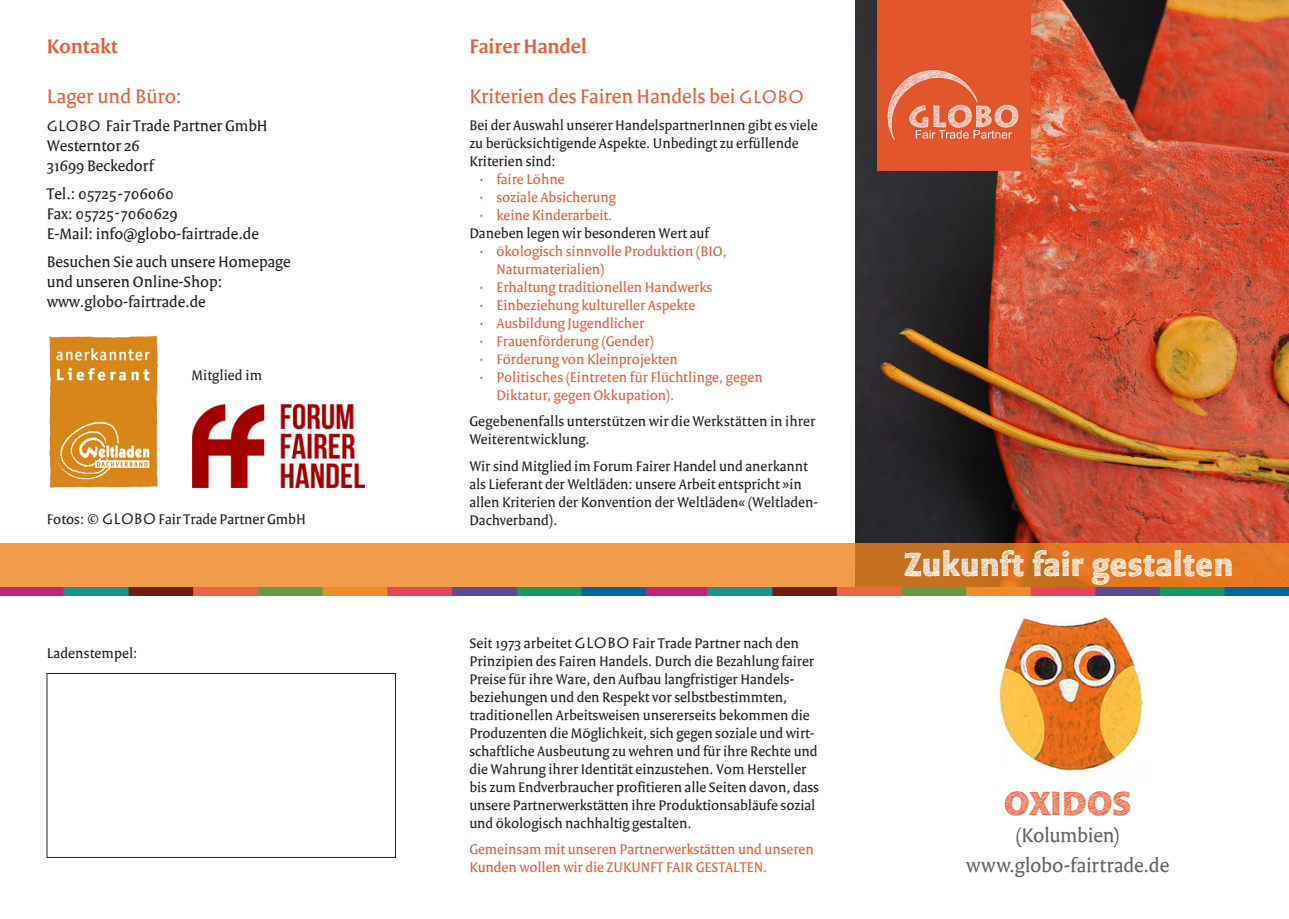
<style>
.page{position:relative;width:1289px;height:919px;background:#fff}
.page>*{position:absolute;margin:0;border:0;box-sizing:border-box;transform-origin:0 0}
.Grundtext_mit_Einzug{font:36px "Globo Sketch";letter-spacing:-.005em;color:#fff;scale:.96 1}
.Grundtext_mit_Einzug-2{font:36px "Globo Sketch";color:#e65e37}
.t1{font:21px "Versa";color:#e65e37}
.Grundtext_mit_Einzug-3{font:21px "Versa";letter-spacing:-.005em;color:#636366}
.t2{font:600 21px "Versa";letter-spacing:-.005em;color:#e65e37}
.t3{font:16.5px "Versa";color:#231f20}
.t4{font:15px/18px "Versa";color:#231f20}
.t5{font:15px/18px "Versa";color:#e65e37}
.s1{font-family:"Lithos Pro";font-size:15px}
.s2{font-family:"Lithos Pro"}
.s3{font-family:"Lithos Pro";font-size:18px}
</style>
<div class="page">
<div style="left:47px;top:673px;width:348px;height:184px;border:1px solid #231f20"></div>
<img style="left:855px;top:0;width:433px;height:543px">
<img style="left:877px;top:0;width:153px;height:170px">
<img style="left:49px;top:335px;width:109px;height:153px">
<img style="left:192px;top:404px;width:173px;height:84px">
<svg style="left:0;top:543px;width:1288px;height:44px;background:#e78e3c"></svg>
<img style="left:997px;top:614px;width:147px;height:157px">
<img style="left:645px;top:587px;width:643px;height:8px">
<img style="left:0;top:587px;width:645px;height:8px">
<p class="t2" style="left:47px;top:35px;width:72px">Kontakt</p>
<p class="t2" style="left:469px;top:35px;width:119px">Fairer Handel</p>
<p class="t1" style="left:47px;top:85px;width:136px">Lager und Büro:</p>
<p class="t3" style="left:47px;top:117px;width:222px"><span class="s1">GLOBO</span> Fair Trade Partner GmbH</p>
<p class="t3" style="left:47px;top:137px;width:94px">Westerntor 26</p>
<p class="t3" style="left:47px;top:157px;width:108px">31699 Beckedorf</p>
<p class="t3" style="left:47px;top:185px;width:128px">Tel.: 05725-706060</p>
<p class="t3" style="left:47px;top:205px;width:132px">Fax: 05725-7060629</p>
<p class="t3" style="left:47px;top:225px;width:213px">E-Mail: info@globo-fairtrade.de</p>
<p class="t3" style="left:47px;top:253px;width:245px">Besuchen Sie auch unsere Homepage</p>
<p class="t3" style="left:47px;top:273px;width:177px">und unseren Online-Shop:</p>
<p class="t3" style="left:47px;top:293px;width:160px">www.globo-fairtrade.de</p>
<p class="t4" style="left:191px;top:366px;width:72px">Mitglied im</p>
<p class="t4" style="left:47px;top:510px;width:260px">Fotos: © <span class="s2">GLOBO</span> Fair Trade Partner GmbH</p>
<p class="t4" style="left:47px;top:644px;width:92px">Ladenstempel:</p>
<p class="t1" style="left:469px;top:85px;width:336px">Kriterien des Fairen Handels bei <span class="s3">GLOBO</span></p>
<p class="t4" style="left:469px;top:116px;width:350px">Bei der Auswahl unserer HandelspartnerInnen gibt es viele zu berücksichtigende Aspekte. Unbedingt zu erfüllende<br>Kriterien sind:</p>
<p class="t5" style="left:479px;top:170px;width:87px">• faire Löhne</p>
<p class="t5" style="left:479px;top:188px;width:138px">• soziale Absicherung</p>
<p class="t5" style="left:479px;top:206px;width:134px">• keine Kinderarbeit.</p>
<p class="t4" style="left:469px;top:224px;width:241px">Daneben legen wir besonderen Wert auf</p>
<p class="t5" style="left:496px;top:242px;width:232px;text-indent:-17px">• ökologisch sinnvolle Produktion (BIO,<br>Naturmaterialien)</p>
<p class="t5" style="left:479px;top:278px;width:234px">• Erhaltung traditionellen Handwerks</p>
<p class="t5" style="left:479px;top:296px;width:217px">• Einbeziehung kultureller Aspekte</p>
<p class="t5" style="left:479px;top:314px;width:166px">• Ausbildung Jugendlicher</p>
<p class="t5" style="left:479px;top:332px;width:176px">• Frauenförderung (Gender)</p>
<p class="t5" style="left:479px;top:350px;width:200px">• Förderung von Kleinprojekten</p>
<p class="t5" style="left:496px;top:368px;width:268px;text-indent:-17px">• Politisches (Eintreten für Flüchtlinge, gegen<br>Diktatur, gegen Okkupation).</p>
<p class="t4" style="left:469px;top:413px;width:347px">Gegebenenfalls unterstützen wir die Werkstätten in ihrer<br>Weiterentwicklung.</p>
<p class="t4" style="left:469px;top:457px;width:350px">Wir sind Mitglied im Forum Fairer Handel und anerkannt als Lieferant der Weltläden: unsere Arbeit entspricht »in allen Kriterien der Konvention der Weltläden« (Weltladen-Dachverband).</p>
<p class="t4" style="left:469px;top:634px;width:351px">Seit 1973 arbeitet <span class="s2">GLOBO</span> Fair Trade Partner nach den Prinzipien des Fairen Handels. Durch die Bezahlung fairer Preise für ihre Ware, den Aufbau langfristiger Handels&shy;beziehungen und den Respekt vor selbstbestimmten, traditionellen Arbeitsweisen unsererseits bekommen die Produzenten die Möglichkeit, sich gegen soziale und wirt&shy;schaftliche Ausbeutung zu wehren und für ihre Rechte und die Wahrung ihrer Identität einzustehen. Vom Hersteller bis zum Endverbraucher profitieren alle Seiten davon, dass unsere Partnerwerkstätten ihre Produktionsabläufe sozial und ökologisch nachhaltig gestalten.</p>
<p class="t5" style="left:469px;top:840px;width:346px">Gemeinsam mit unseren Partnerwerkstätten und unseren<br>Kunden wollen wir die ZUKUNFT FAIR GESTALTEN.</p>
<p class="Grundtext_mit_Einzug" style="left:903px;top:544px;width:345px">Zukunft fair gestalten</p>
<p class="Grundtext_mit_Einzug-2" style="left:1003px;top:783px;width:129px">OXIDOS</p>
<p class="Grundtext_mit_Einzug-3" style="left:1015px;top:823px;width:106px">(Kolumbien)</p>
<p class="Grundtext_mit_Einzug-3" style="left:966px;top:854px;width:204px">www.globo-fairtrade.de</p>
</div>
